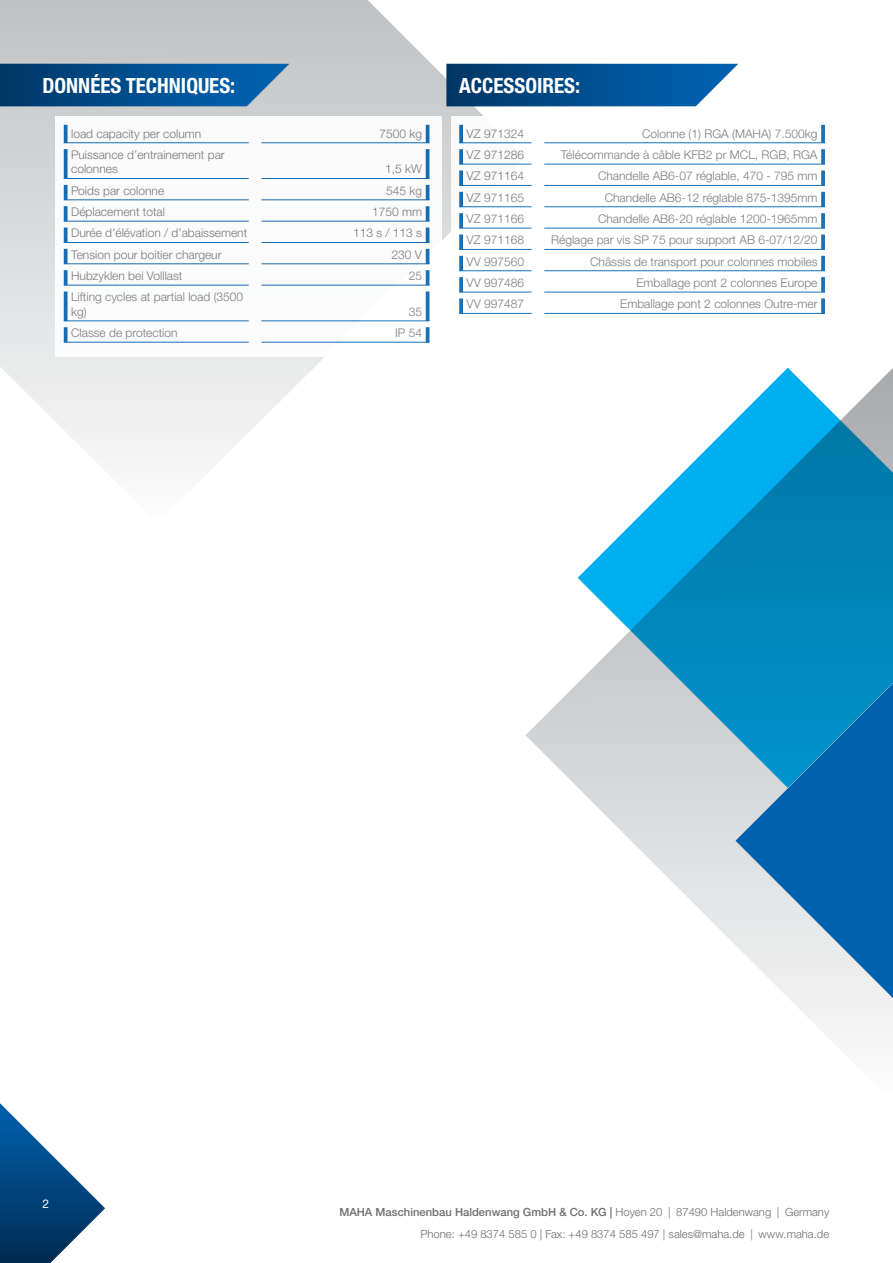
<style>
.page{position:relative;width:893px;height:1263px;background:#fff}
.page>*{position:absolute;margin:0;border:0;box-sizing:border-box;transform-origin:0 0}
.t1{font:700 condensed 21px "Helvetica Neue LTW1 G";color:#fff}
.t2{font:300 12px/14.4px "Helvetica Neue LTW1 G";color:#6d6e71}
.t3{font:12px "Helvetica Neue LTW1 G";color:#fff}
.t4{font:300 11.25px/22px "Helvetica Neue LTW1 G";color:#6d6e71;text-align:right}
.s1{font-weight:500}
</style>
<div class="page">
<svg style="left:0;top:0;width:525px;height:460px"></svg>
<svg style="left:0;top:1103px;width:105px;height:160px"></svg>
<svg style="left:526px;top:368px;width:367px;height:669px"></svg>
<svg style="left:735px;top:683px;width:158px;height:315px;background:#4793c5"></svg>
<svg style="left:0;top:64px;width:289px;height:42px;background:#0e5691"></svg>
<svg style="left:446px;top:64px;width:292px;height:42px;background:#125994"></svg>
<div style="left:55px;top:116px;width:387px;height:241px;background:#fff"></div>
<svg style="left:64px;top:125px;width:4px;height:17px"></svg>
<hr style="left:426px;top:125px;width:3px;height:18px;background:#0061af">
<svg style="left:64px;top:149px;width:4px;height:29px"></svg>
<hr style="left:426px;top:149px;width:3px;height:30px;background:#0061af">
<svg style="left:64px;top:185px;width:4px;height:14px"></svg>
<hr style="left:426px;top:185px;width:3px;height:15px;background:#0061af">
<svg style="left:64px;top:206px;width:4px;height:15px"></svg>
<hr style="left:426px;top:206px;width:3px;height:15px;background:#0061af">
<svg style="left:64px;top:227px;width:4px;height:15px"></svg>
<hr style="left:426px;top:227px;width:3px;height:16px;background:#0061af">
<svg style="left:64px;top:249px;width:4px;height:14px"></svg>
<hr style="left:426px;top:249px;width:3px;height:15px;background:#0061af">
<svg style="left:64px;top:270px;width:4px;height:15px"></svg>
<hr style="left:426px;top:270px;width:3px;height:15px;background:#0061af">
<svg style="left:64px;top:291px;width:4px;height:29px"></svg>
<hr style="left:426px;top:291px;width:3px;height:30px;background:#0061af">
<svg style="left:64px;top:327px;width:4px;height:15px"></svg>
<hr style="left:426px;top:327px;width:3px;height:16px;background:#0061af">
<hr style="left:64px;top:142px;width:185px;height:1px;background:#0061af">
<hr style="left:261px;top:142px;width:168px;height:1px;background:#0061af">
<hr style="left:64px;top:178px;width:185px;height:1px;background:#0061af">
<hr style="left:261px;top:178px;width:168px;height:1px;background:#0061af">
<hr style="left:64px;top:199px;width:185px;height:1px;background:#0061af">
<hr style="left:261px;top:199px;width:168px;height:1px;background:#0061af">
<hr style="left:64px;top:221px;width:185px;height:1px;background:#0061af">
<hr style="left:261px;top:221px;width:168px;height:1px;background:#0061af">
<hr style="left:64px;top:242px;width:185px;height:1px;background:#0061af">
<hr style="left:261px;top:242px;width:168px;height:1px;background:#0061af">
<hr style="left:64px;top:263px;width:185px;height:1px;background:#0061af">
<hr style="left:261px;top:263px;width:168px;height:1px;background:#0061af">
<hr style="left:64px;top:285px;width:185px;height:1px;background:#0061af">
<hr style="left:261px;top:285px;width:168px;height:1px;background:#0061af">
<hr style="left:64px;top:320px;width:185px;height:1px;background:#0061af">
<hr style="left:261px;top:320px;width:168px;height:1px;background:#0061af">
<hr style="left:64px;top:342px;width:185px;height:1px;background:#0061af">
<hr style="left:261px;top:342px;width:168px;height:1px;background:#0061af">
<div style="left:451px;top:116px;width:387px;height:212px;background:#fff"></div>
<svg style="left:459px;top:125px;width:4px;height:17px"></svg>
<svg style="left:821px;top:125px;width:4px;height:17px"></svg>
<svg style="left:459px;top:149px;width:4px;height:15px"></svg>
<svg style="left:821px;top:149px;width:4px;height:15px"></svg>
<svg style="left:459px;top:170px;width:4px;height:15px"></svg>
<svg style="left:821px;top:170px;width:4px;height:15px"></svg>
<svg style="left:459px;top:192px;width:4px;height:14px"></svg>
<svg style="left:821px;top:192px;width:4px;height:14px"></svg>
<svg style="left:459px;top:213px;width:4px;height:15px"></svg>
<svg style="left:821px;top:213px;width:4px;height:15px"></svg>
<svg style="left:459px;top:234px;width:4px;height:15px"></svg>
<svg style="left:821px;top:234px;width:4px;height:15px"></svg>
<svg style="left:459px;top:256px;width:4px;height:14px"></svg>
<svg style="left:821px;top:256px;width:4px;height:14px"></svg>
<svg style="left:459px;top:277px;width:4px;height:15px"></svg>
<svg style="left:821px;top:277px;width:4px;height:15px"></svg>
<svg style="left:459px;top:298px;width:4px;height:15px"></svg>
<svg style="left:821px;top:298px;width:4px;height:15px"></svg>
<hr style="left:459px;top:142px;width:72px;height:1px;background:#0061af">
<hr style="left:544px;top:142px;width:281px;height:1px;background:#0061af">
<hr style="left:459px;top:164px;width:72px;height:1px;background:#0061af">
<hr style="left:544px;top:164px;width:281px;height:1px;background:#0061af">
<hr style="left:459px;top:185px;width:72px;height:1px;background:#0061af">
<hr style="left:544px;top:185px;width:281px;height:1px;background:#0061af">
<hr style="left:459px;top:206px;width:72px;height:1px;background:#0061af">
<hr style="left:544px;top:206px;width:281px;height:1px;background:#0061af">
<hr style="left:459px;top:228px;width:72px;height:1px;background:#0061af">
<hr style="left:544px;top:228px;width:281px;height:1px;background:#0061af">
<hr style="left:459px;top:249px;width:72px;height:1px;background:#0061af">
<hr style="left:544px;top:249px;width:281px;height:1px;background:#0061af">
<hr style="left:459px;top:270px;width:72px;height:1px;background:#0061af">
<hr style="left:544px;top:270px;width:281px;height:1px;background:#0061af">
<hr style="left:459px;top:292px;width:72px;height:1px;background:#0061af">
<hr style="left:544px;top:292px;width:281px;height:1px;background:#0061af">
<hr style="left:459px;top:313px;width:72px;height:1px;background:#0061af">
<hr style="left:544px;top:313px;width:281px;height:1px;background:#0061af">
<h1 class="t1" style="left:43px;top:73px;width:194px">DONNÉES TECHNIQUES:</h1>
<h1 class="t1" style="left:459px;top:73px;width:122px">ACCESSOIRES:</h1>
<p class="t2" style="left:71px;top:126px;width:132px">load capacity per column</p>
<p class="t2" style="left:379px;top:126px;width:44px">7500 kg</p>
<p class="t2" style="left:71px;top:147px;width:155px">Puissance d’entrainement par colonnes</p>
<p class="t2" style="left:385px;top:162px;width:38px">1,5 kW</p>
<p class="t2" style="left:71px;top:183px;width:95px">Poids par colonne</p>
<p class="t2" style="left:386px;top:183px;width:38px">545 kg</p>
<p class="t2" style="left:71px;top:204px;width:95px">Déplacement total</p>
<p class="t2" style="left:372px;top:204px;width:52px">1750 mm</p>
<p class="t2" style="left:71px;top:226px;width:178px">Durée d’élévation / d’abaissement</p>
<p class="t2" style="left:353px;top:226px;width:70px">113 s / 113 s</p>
<p class="t2" style="left:71px;top:247px;width:152px">Tension pour boitier chargeur</p>
<p class="t2" style="left:392px;top:247px;width:32px">230 V</p>
<p class="t2" style="left:71px;top:268px;width:113px">Hubzyklen bei Volllast</p>
<p class="t2" style="left:409px;top:268px;width:15px">25</p>
<p class="t2" style="left:71px;top:290px;width:174px">Lifting cycles at partial load (3500 kg)</p>
<p class="t2" style="left:409px;top:304px;width:15px">35</p>
<p class="t2" style="left:71px;top:325px;width:108px">Classe de protection</p>
<p class="t2" style="left:395px;top:325px;width:28px">IP 54</p>
<p class="t2" style="left:467px;top:126px;width:59px">VZ 971324</p>
<p class="t2" style="left:642px;top:126px;width:177px">Colonne (1) RGA (MAHA) 7.500kg</p>
<p class="t2" style="left:467px;top:147px;width:59px">VZ 971286</p>
<p class="t2" style="left:561px;top:147px;width:258px">Télécommande à câble KFB2 pr MCL, RGB, RGA</p>
<p class="t2" style="left:467px;top:169px;width:59px">VZ 971164</p>
<p class="t2" style="left:598px;top:169px;width:221px">Chandelle AB6-07 réglable, 470 - 795 mm</p>
<p class="t2" style="left:467px;top:190px;width:59px">VZ 971165</p>
<p class="t2" style="left:605px;top:190px;width:214px">Chandelle AB6-12 réglable 875-1395mm</p>
<p class="t2" style="left:467px;top:211px;width:59px">VZ 971166</p>
<p class="t2" style="left:598px;top:211px;width:221px">Chandelle AB6-20 réglable 1200-1965mm</p>
<p class="t2" style="left:467px;top:233px;width:59px">VZ 971168</p>
<p class="t2" style="left:551px;top:233px;width:268px">Réglage par vis SP 75 pour support AB 6-07/12/20</p>
<p class="t2" style="left:467px;top:254px;width:59px">VV 997560</p>
<p class="t2" style="left:590px;top:254px;width:229px">Châssis de transport pour colonnes mobiles</p>
<p class="t2" style="left:467px;top:275px;width:59px">VV 997486</p>
<p class="t2" style="left:636px;top:275px;width:183px">Emballage pont 2 colonnes Europe</p>
<p class="t2" style="left:467px;top:297px;width:59px">VV 997487</p>
<p class="t2" style="left:620px;top:297px;width:199px">Emballage pont 2 colonnes Outre-mer</p>
<p class="t3" style="left:43px;top:1196px;width:8px">2</p>
<p class="t4" style="left:339px;top:1201px;width:491px"><span class="s1">MAHA Maschinenbau Haldenwang GmbH &amp; Co. KG |</span> Hoyen 20 | 87490 Haldenwang | Germany<br>Phone: +49 8374 585 0 | Fax: +49 8374 585 497 | sales@maha.de | www.maha.de</p>
</div>
